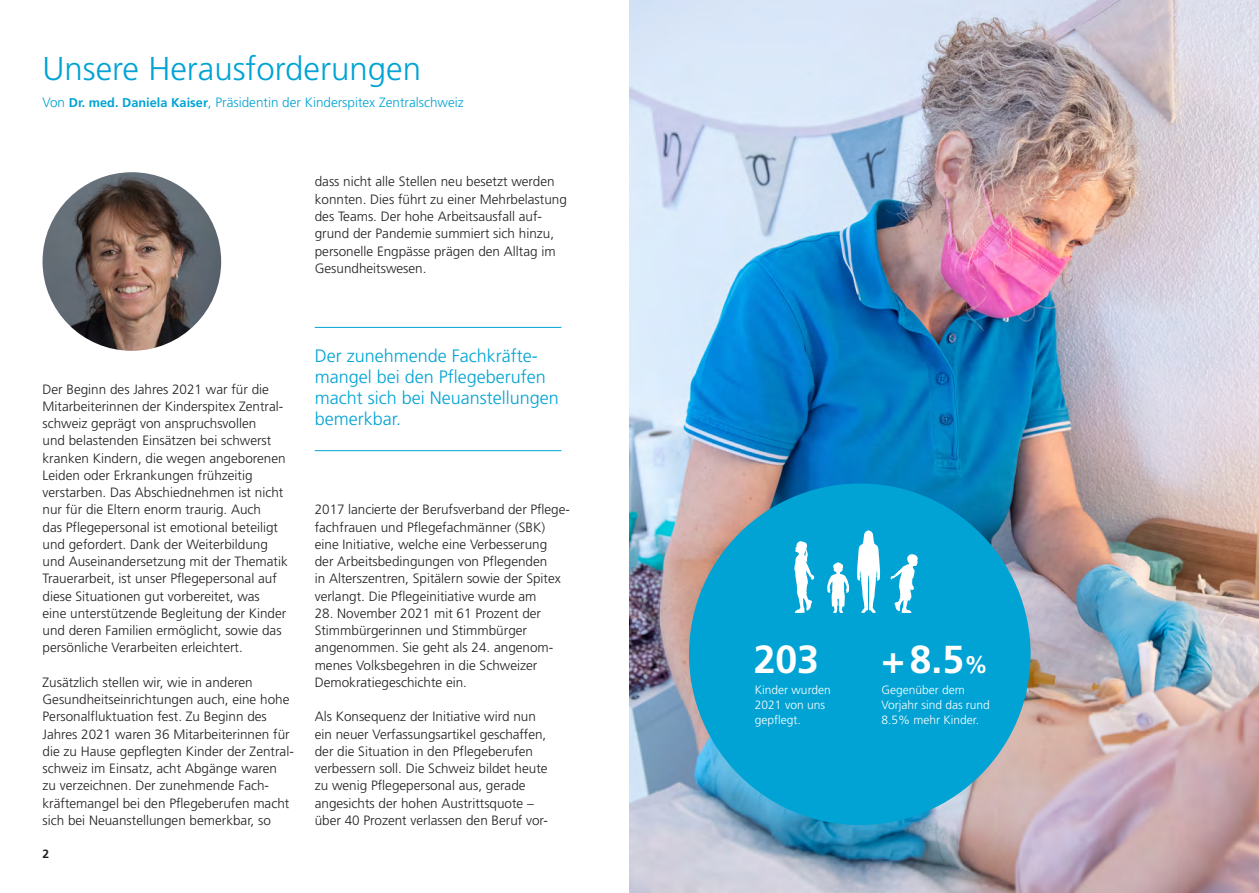
<style>
.page{position:relative;width:1259px;height:893px;background:#fff}
.page>*{position:absolute;margin:0;border:0;box-sizing:border-box;transform-origin:0 0}
.t1{font:700 39.15px "Frutiger";color:#fff}
.t2{font:700 39px "Frutiger";color:#fff}
.t3{font:300 33px "Frutiger";color:#00a3d4}
.t4{font:300 18px/21px "Frutiger";color:#00a3d4}
.t5{font:300 13.5px/17.2px "Frutiger";color:#231f20}
.t6{font:300 13.5px "Frutiger";color:#00a3d4}
.t7{font:300 12px/15px "Frutiger";color:#fff}
.t8{font:700 12px "Frutiger CE";color:#231f20}
.s1{font-weight:700;font-size:12.75px}
.s2{font-size:24px}
</style>
<div class="page">
<img style="left:629px;top:0;width:630px;height:893px">
<hr style="left:315px;top:327px;width:246px;height:1px;background:#00a3d4">
<hr style="left:315px;top:450px;width:246px;height:1px;background:#00a3d4">
<img style="left:43px;top:172px;width:178px;height:179px;border-radius:89px">
<div style="left:689px;top:483px;width:341px;height:342px;background:#00a3d4;border-radius:50%"></div>
<svg style="left:890px;top:554px;width:28px;height:59px"></svg>
<svg style="left:794px;top:541px;width:20px;height:72px"></svg>
<svg style="left:857px;top:530px;width:23px;height:83px"></svg>
<svg style="left:827px;top:562px;width:22px;height:51px"></svg>
<h3 class="t3" style="left:43px;top:50px;width:380px">Unsere Herausforderungen</h3>
<p class="t6" style="left:43px;top:95px;width:423px">Von <span class="s1">Dr. med. Daniela Kaiser</span>, Präsidentin der Kinderspitex Zentralschweiz</p>
<p class="t5" style="left:315px;top:173px;width:254px">dass nicht alle Stellen neu besetzt werden konnten. Dies führt zu einer Mehrbelastung des Teams. Der hohe Arbeitsausfall auf&shy;grund der Pandemie summiert sich hinzu, personelle Engpässe prägen den Alltag im Gesundheitswesen.</p>
<p class="t5" style="left:43px;top:380px;width:247px">Der Beginn des Jahres 2021 war für die Mitarbeiterinnen der Kinderspitex Zentral&shy;schweiz geprägt von anspruchsvollen<br>und belastenden Einsätzen bei schwerst kranken Kindern, die wegen angeborenen Leiden oder Erkrankungen frühzeitig verstarben. Das Abschiednehmen ist nicht nur für die Eltern enorm traurig. Auch<br>das Pflegepersonal ist emotional beteiligt und gefordert. Dank der Weiterbildung und Auseinandersetzung mit der Thematik Trauerarbeit, ist unser Pflegepersonal auf diese Situationen gut vorbereitet, was<br>eine unterstützende Begleitung der Kinder und deren Familien ermöglicht, sowie das persönliche Verarbeiten erleichtert.</p>
<p class="t5" style="left:43px;top:674px;width:253px">Zusätzlich stellen wir, wie in anderen Gesundheitseinrichtungen auch, eine hohe Personalfluktuation fest. Zu Beginn des Jahres 2021 waren 36 Mitarbeiterinnen für die zu Hause gepflegten Kinder der Zentral&shy;schweiz im Einsatz, acht Abgänge waren zu verzeichnen. Der zunehmende Fach&shy;kräftemangel bei den Pflegeberufen macht sich bei Neuanstellungen bemerkbar, so</p>
<p class="t8" style="left:43px;top:847px;width:8px">2</p>
<h3 class="t4" style="left:315px;top:345px;width:246px">Der zunehmende Fachkräfte&shy;mangel bei den Pflegeberufen macht sich bei Neuanstellungen bemerkbar.</h3>
<p class="t5" style="left:315px;top:501px;width:257px">2017 lancierte der Berufsverband der Pflege&shy;fachfrauen und Pflegefachmänner (SBK) eine Initiative, welche eine Verbesserung<br>der Arbeitsbedingungen von Pflegenden<br>in Alterszentren, Spitälern sowie der Spitex verlangt. Die Pflegeinitiative wurde am</p>
<p class="t5" style="left:315px;top:605px;width:240px">28. November 2021 mit 61 Prozent der Stimmbürgerinnen und Stimmbürger angenommen. Sie geht als 24. angenom&shy;menes Volksbegehren in die Schweizer Demokratiegeschichte ein.</p>
<p class="t5" style="left:315px;top:708px;width:235px">Als Konsequenz der Initiative wird nun ein neuer Verfassungsartikel geschaffen, der die Situation in den Pflegeberufen verbessern soll. Die Schweiz bildet heute zu wenig Pflegepersonal aus, gerade angesichts der hohen Austrittsquote – über 40 Prozent verlassen den Beruf vor-</p>
<h1 class="t1" style="left:753px;top:636px;width:67px">203</h1>
<p class="t7" style="left:755px;top:683px;width:77px">Kinder wurden<br>2021 von uns gepflegt.</p>
<h2 class="t2" style="left:881px;top:636px;width:108px">+8.5<span class="s2">%</span></h2>
<p class="t7" style="left:881px;top:683px;width:110px">Gegenüber dem<br>Vorjahr sind das rund<br>8.5% mehr Kinder.</p>
</div>
